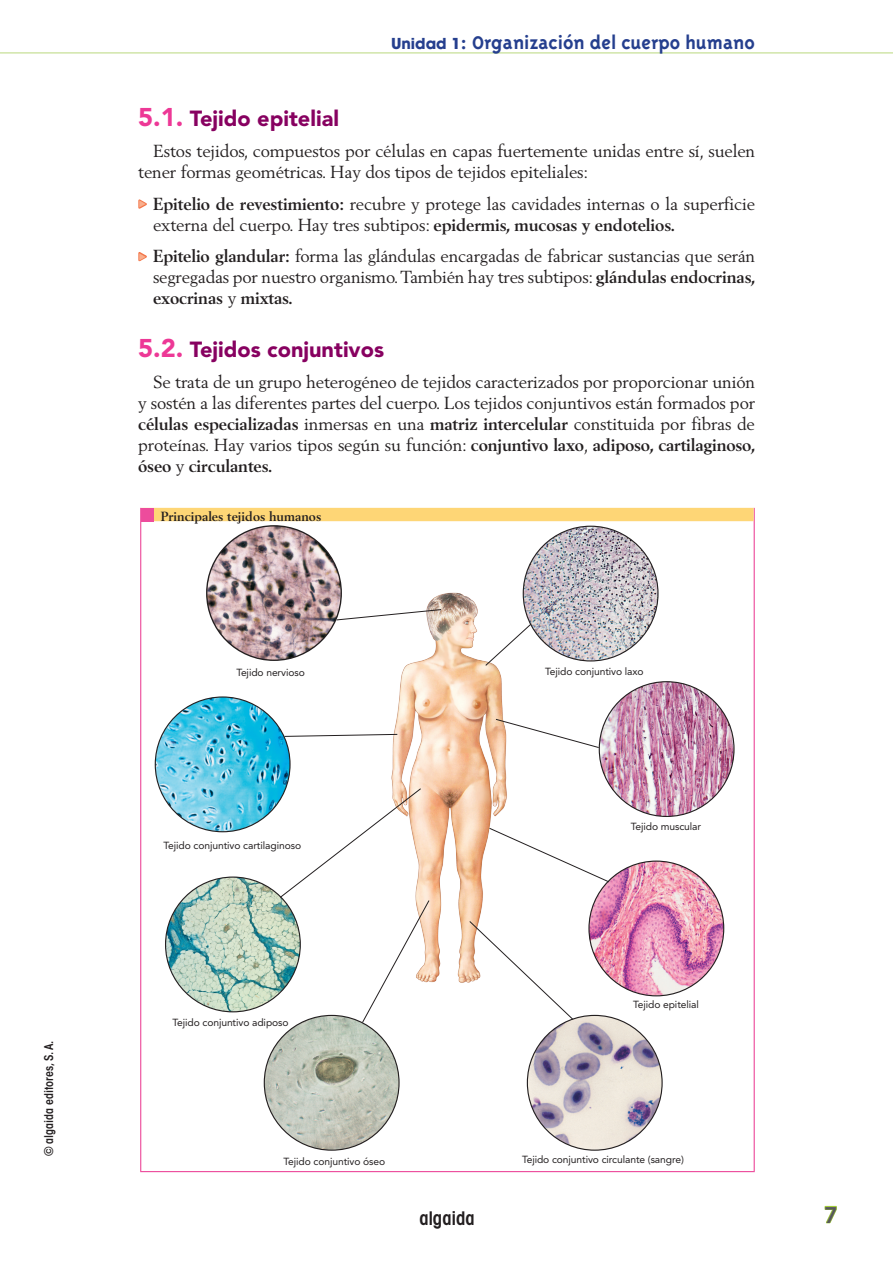
<style>
.page{position:relative;width:893px;height:1263px;background:#fff}
.page>*{position:absolute;margin:0;border:0;box-sizing:border-box;transform-origin:0 0}
.t1{font:800 22.5px "Avenir LT Std";color:#57585a}
.t2{font:900 21.75px "Avenir LT Std";color:#870160}
.t3{font:700 21px "Triplex";color:#253f8e}
.t4{font:600 condensed 18.9px "Avant Garde";color:#231f20}
.t5{font:17.25px/21px "Berling LT Std";letter-spacing:-.01em;color:#231f20}
.t6{font:700 13.05px "Berling LT Std";color:#231f20}
.t7{font:600 condensed 12px "ITC Avant Garde Std";color:#231f20}
.t8{font:10.2px "Avenir LT Std";letter-spacing:-.01em;color:#231f20}
.s1{font-family:"Avant Garde";font-size:15px}
.s2{font-size:25.5px;color:#ed3896}
.s3{font-family:"FF Dingbests";font-size:15px;color:#f9af8d}
.s4{font-weight:700}
</style>
<div class="page">
<svg style="left:824px;top:1205px;width:13px;height:19px"></svg>
<hr style="left:0;top:53px;width:893px;height:1px;background:#b9d87e">
<svg style="left:138px;top:199px;width:9px;height:10px"></svg>
<svg style="left:138px;top:252px;width:9px;height:10px"></svg>
<hr style="left:140px;top:508px;width:1px;height:663px;background:#ed4c9c">
<hr style="left:754px;top:508px;width:1px;height:663px;background:#ed4c9c">
<hr style="left:140px;top:1171px;width:615px;height:1px;background:#ed4c9c">
<div style="left:141px;top:508px;width:613px;height:13px;background:#fed676"></div>
<div style="left:141px;top:508px;width:12px;height:13px;background:#ed4c9c"></div>
<img style="left:391px;top:592px;width:116px;height:391px">
<img style="left:207px;top:526px;width:134px;height:134px;border-radius:66px">
<img style="left:523px;top:526px;width:134px;height:135px">
<img style="left:155px;top:697px;width:135px;height:135px;border-radius:67px">
<img style="left:166px;top:877px;width:134px;height:135px;border-radius:67px">
<img style="left:264px;top:1023px;width:135px;height:127px">
<img style="left:527px;top:1015px;width:135px;height:135px;border-radius:67px">
<img style="left:589px;top:862px;width:135px;height:133px">
<img style="left:599px;top:682px;width:134px;height:134px">
<svg style="left:336px;top:609px;width:106px;height:11px"></svg>
<svg style="left:284px;top:734px;width:114px;height:3px"></svg>
<svg style="left:279px;top:788px;width:151px;height:235px"></svg>
<svg style="left:469px;top:921px;width:105px;height:99px"></svg>
<svg style="left:489px;top:827px;width:121px;height:56px"></svg>
<svg style="left:495px;top:719px;width:104px;height:29px"></svg>
<svg style="left:485px;top:623px;width:47px;height:43px"></svg>
<p class="t7" style="left:41px;top:1156px;width:117px;rotate:-90deg">© algaida editores, S. A.</p>
<p class="t3" style="left:391px;top:30px;width:365px"><span class="s1">Unidad 1</span>: Organización del cuerpo humano</p>
<p class="t2" style="left:138px;top:105px;width:202px"><span class="s2">5.1.</span> Tejido epitelial</p>
<p class="t5" style="left:138px;top:140px;width:618px;text-indent:15px">Estos tejidos, compuestos por células en capas fuertemente unidas entre sí, suelen tener formas geométricas. Hay dos tipos de tejidos epiteliales:</p>
<p class="t5" style="left:153px;top:193px;width:603px;text-indent:-15px"><span class="s3">&gt;</span> <span class="s4">Epitelio de revestimiento:</span> recubre y protege las cavidades internas o la superficie externa del cuerpo. Hay tres subtipos: <span class="s4">epidermis, mucosas y endotelios.</span></p>
<p class="t5" style="left:153px;top:245px;width:604px;text-align:justify;text-indent:-15px"><span class="s3">&gt;</span> <span class="s4">Epitelio glandular:</span> forma las glándulas encargadas de fabricar sustancias que serán segregadas por nuestro organismo. También hay tres subtipos: <span class="s4">glándulas endocrinas, exocrinas</span> y <span class="s4">mixtas.</span></p>
<p class="t2" style="left:138px;top:336px;width:247px"><span class="s2">5.2.</span> Tejidos conjuntivos</p>
<p class="t5" style="left:138px;top:371px;width:619px;text-align:justify;text-indent:15px">Se trata de un grupo heterogéneo de tejidos caracterizados por proporcionar unión y sostén a las diferentes partes del cuerpo. Los tejidos conjuntivos están formados por <span class="s4">células especializadas</span> inmersas en una <span class="s4">matriz intercelular</span> constituida por fibras de proteínas. Hay varios tipos según su función: <span class="s4">conjuntivo laxo</span>, <span class="s4">adiposo, cartilaginoso, óseo</span> y <span class="s4">circulantes.</span></p>
<p class="t6" style="left:161px;top:509px;width:162px">Principales tejidos humanos</p>
<p class="t8" style="left:236px;top:666px;width:70px">Tejido nervioso</p>
<p class="t8" style="left:545px;top:666px;width:100px">Tejido conjuntivo laxo</p>
<p class="t8" style="left:164px;top:839px;width:139px">Tejido conjuntivo cartilaginoso</p>
<p class="t8" style="left:172px;top:1016px;width:118px">Tejido conjuntivo adiposo</p>
<p class="t8" style="left:631px;top:820px;width:72px">Tejido muscular</p>
<p class="t8" style="left:633px;top:998px;width:67px">Tejido epitelial</p>
<p class="t8" style="left:284px;top:1155px;width:103px">Tejido conjuntivo óseo</p>
<p class="t8" style="left:522px;top:1154px;width:163px">Tejido conjuntivo circulante (sangre)</p>
<p class="t4" style="left:419px;top:1206px;width:57px">algaida</p>
<h1 class="t1" style="left:824px;top:1201px;width:15px">7</h1>
</div>
